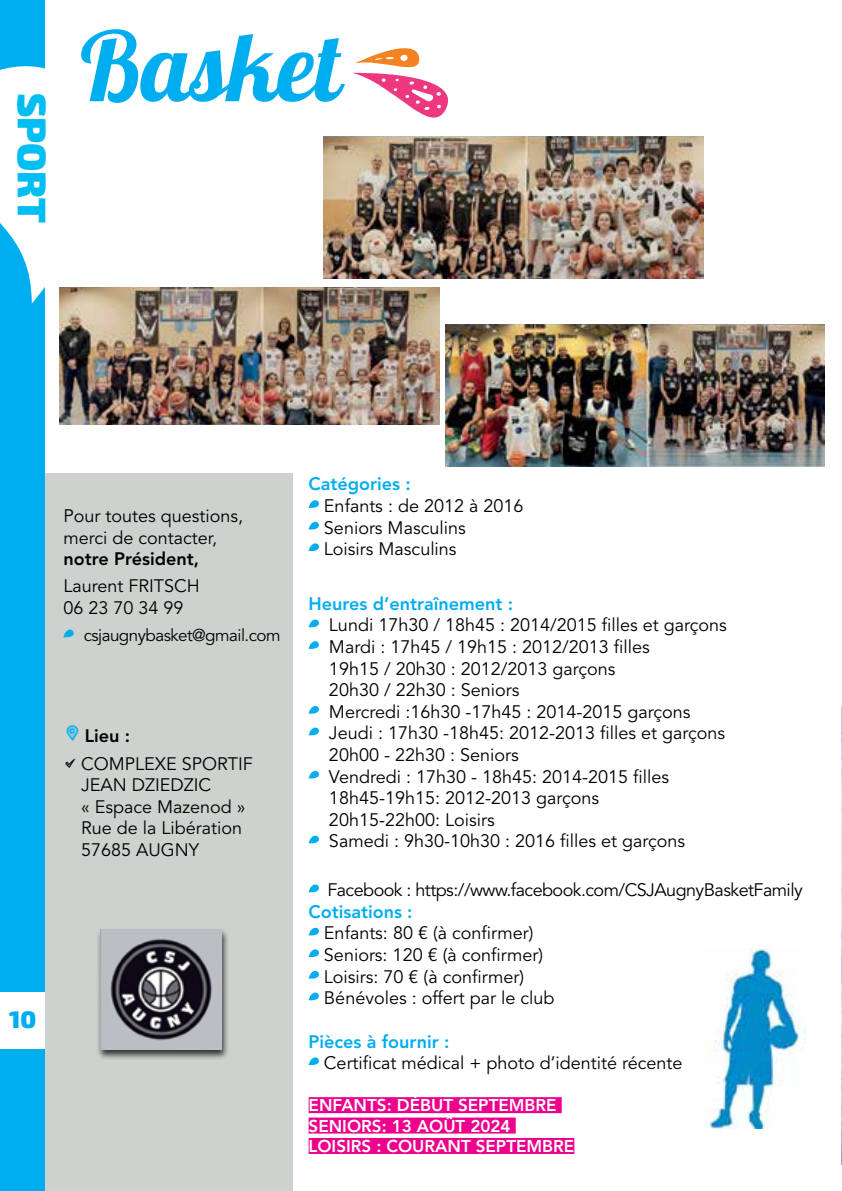
<style>
.page{position:relative;width:842px;height:1191px;background:#fff}
.page>*{position:absolute;margin:0;border:0;box-sizing:border-box;transform-origin:0 0}
.t1{font:96px "Lobster 1.4";color:#00aeef}
.t2{font:900 40px "Exo 2";color:#00bdf2}
.t3{font:900 24px "Exo 2";color:#00aeef}
.t4{font:18px/21.6px "Avenir LT Std";color:#000}
.t5{font:800 18px "Avenir LT Std";color:#00aeef}
.t6{font:18px "Avenir LT Std";letter-spacing:-.03em;color:#000}
.t7{font:800 18px "Avenir LT Std";color:#000}
.t8{font:800 17px/20.4px "Avenir LT Std";color:#fff}
.t9{font:17px "Avenir LT Std";letter-spacing:-.03em;color:#000}
</style>
<div class="page">
<div style="left:0;top:0;width:45px;height:1191px;background:#00aeef"></div>
<svg style="left:0;top:66px;width:45px;height:237px"></svg>
<div style="left:0;top:991px;width:55px;height:57px;background:#fff"></div>
<img style="left:841px;top:706px;width:1px;height:458px">
<img style="left:704px;top:948px;width:102px;height:180px">
<svg style="left:352px;top:48px;width:114px;height:89px"></svg>
<div style="left:45px;top:473px;width:248px;height:718px;background:#cdd2cf"></div>
<svg style="left:63px;top:629px;width:11px;height:9px"></svg>
<div style="left:96px;top:928px;width:133px;height:132px;background:#000;opacity:.75"></div>
<img style="left:100px;top:929px;width:121px;height:120px">
<div style="left:309px;top:1097px;width:253px;height:16px;background:#ec008c"></div>
<div style="left:309px;top:1117px;width:207px;height:16px;background:#ec008c"></div>
<div style="left:309px;top:1138px;width:265px;height:16px;background:#ec008c"></div>
<svg style="left:309px;top:500px;width:10px;height:8px"></svg>
<svg style="left:309px;top:521px;width:10px;height:9px"></svg>
<svg style="left:309px;top:543px;width:10px;height:9px"></svg>
<svg style="left:309px;top:619px;width:10px;height:9px"></svg>
<svg style="left:309px;top:641px;width:10px;height:8px"></svg>
<svg style="left:309px;top:706px;width:10px;height:8px"></svg>
<svg style="left:309px;top:727px;width:10px;height:9px"></svg>
<svg style="left:309px;top:770px;width:10px;height:9px"></svg>
<svg style="left:309px;top:835px;width:10px;height:9px"></svg>
<svg style="left:309px;top:884px;width:10px;height:9px"></svg>
<svg style="left:309px;top:927px;width:10px;height:9px"></svg>
<svg style="left:309px;top:949px;width:10px;height:8px"></svg>
<svg style="left:309px;top:971px;width:10px;height:8px"></svg>
<svg style="left:309px;top:992px;width:10px;height:9px"></svg>
<svg style="left:309px;top:1057px;width:10px;height:8px"></svg>
<img style="left:445px;top:325px;width:380px;height:141px">
<img style="left:324px;top:137px;width:379px;height:141px">
<img style="left:59px;top:287px;width:380px;height:137px">
<h2 class="t2" style="left:57px;top:93px;width:132px;rotate:90deg">SPORT</h2>
<h1 class="t1" style="left:81px;top:5px;width:262px">Basket</h1>
<p class="t4" style="left:63px;top:505px;width:181px">Pour toutes questions, merci de contacter,</p>
<p class="t7" style="left:63px;top:548px;width:137px">notre Président,</p>
<p class="t4" style="left:63px;top:576px;width:138px">Laurent FRITSCH<br>06 23 70 34 99</p>
<p class="t9" style="left:84px;top:625px;width:198px">csjaugnybasket@gmail.com</p>
<p class="t7" style="left:85px;top:725px;width:47px">Lieu :</p>
<p class="t4" style="left:81px;top:753px;width:173px">COMPLEXE SPORTIF<br>JEAN DZIEDZIC<br>« Espace Mazenod »<br>Rue de la Libération<br>57685 AUGNY</p>
<h3 class="t3" style="left:9px;top:1005px;width:29px">10</h3>
<p class="t5" style="left:309px;top:473px;width:104px">Catégories :</p>
<p class="t4" style="left:324px;top:495px;width:201px">Enfants : de 2012 à 2016<br>Seniors Masculins<br>Loisirs Masculins</p>
<p class="t5" style="left:309px;top:593px;width:206px">Heures d’entraînement :</p>
<p class="t4" style="left:329px;top:615px;width:399px">Lundi 17h30 / 18h45 : 2014/2015 filles et garçons Mardi : 17h45 / 19h15 : 2012/2013 filles<br>19h15 / 20h30 : 2012/2013 garçons<br>20h30 / 22h30 : Seniors<br>Mercredi :16h30 -17h45 : 2014-2015 garçons Jeudi : 17h30 -18h45: 2012-2013 filles et garçons 20h00 - 22h30 : Seniors<br>Vendredi : 17h30 - 18h45: 2014-2015 filles 18h45-19h15: 2012-2013 garçons<br>20h15-22h00: Loisirs<br>Samedi : 9h30-10h30 : 2016 filles et garçons</p>
<p class="t6" style="left:327px;top:879px;width:477px">Facebook : https://www.facebook.com/CSJAugnyBasketFamily</p>
<p class="t5" style="left:309px;top:901px;width:105px">Cotisations :</p>
<p class="t4" style="left:324px;top:923px;width:232px">Enfants: 80 € (à confirmer)<br>Seniors: 120 € (à confirmer)<br>Loisirs: 70 € (à confirmer)<br>Bénévoles : offert par le club</p>
<p class="t5" style="left:309px;top:1030px;width:142px">Pièces à fournir :</p>
<p class="t4" style="left:324px;top:1052px;width:360px">Certificat médical + photo d’identité récente</p>
<p class="t8" style="left:309px;top:1095px;width:267px">ENFANTS: DÉBUT SEPTEMBRE<br>SENIORS: 13 AOÛT 2024<br>LOISIRS : COURANT SEPTEMBRE</p>
</div>
